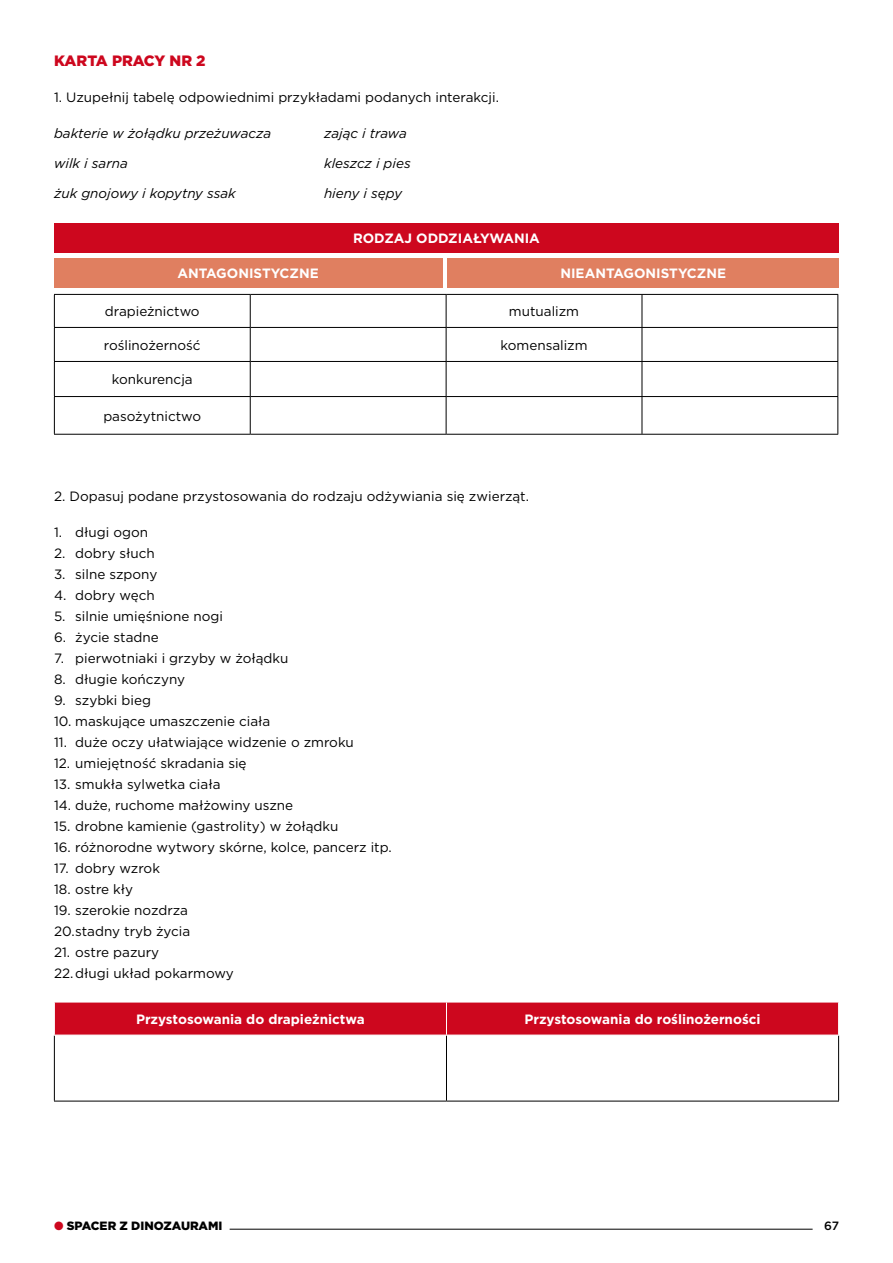
<style>
.page{position:relative;width:893px;height:1263px;background:#fff}
.page>*{position:absolute;margin:0;border:0;box-sizing:border-box;transform-origin:0 0}
.t1{font:900 15px "Gotham";letter-spacing:-.015em;color:#cd071e}
.t2{font:13.5px/21px "Gotham";color:#000}
.t3{font:700 13.5px "Gotham";color:#fff}
.t4{font:italic 13.5px "Gotham";color:#000}
.t5{font:900 12px "Gotham";color:#000}
.t6{font:500 12px "Gotham";color:#000}
.s1{color:#cd071e}
</style>
<div class="page">
<hr style="left:230px;top:1229px;width:583px;height:1px;background:#000">
<hr style="left:54px;top:294px;width:196px;height:1px;background:#000">
<hr style="left:54px;top:295px;width:1px;height:32px;background:#000">
<hr style="left:250px;top:294px;width:196px;height:1px;background:#000">
<hr style="left:250px;top:295px;width:1px;height:32px;background:#000">
<hr style="left:446px;top:294px;width:196px;height:1px;background:#000">
<hr style="left:446px;top:295px;width:1px;height:32px;background:#000">
<hr style="left:642px;top:294px;width:196px;height:1px;background:#000">
<hr style="left:642px;top:295px;width:1px;height:32px;background:#000">
<hr style="left:837px;top:295px;width:1px;height:32px;background:#000">
<hr style="left:54px;top:327px;width:196px;height:1px;background:#000">
<hr style="left:54px;top:328px;width:1px;height:33px;background:#000">
<hr style="left:250px;top:327px;width:196px;height:1px;background:#000">
<hr style="left:250px;top:328px;width:1px;height:33px;background:#000">
<hr style="left:446px;top:327px;width:196px;height:1px;background:#000">
<hr style="left:446px;top:328px;width:1px;height:33px;background:#000">
<hr style="left:642px;top:327px;width:196px;height:1px;background:#000">
<hr style="left:642px;top:328px;width:1px;height:33px;background:#000">
<hr style="left:837px;top:328px;width:1px;height:33px;background:#000">
<hr style="left:54px;top:361px;width:196px;height:1px;background:#000">
<hr style="left:54px;top:362px;width:1px;height:34px;background:#000">
<hr style="left:250px;top:361px;width:196px;height:1px;background:#000">
<hr style="left:250px;top:362px;width:1px;height:34px;background:#000">
<hr style="left:446px;top:361px;width:196px;height:1px;background:#000">
<hr style="left:446px;top:362px;width:1px;height:34px;background:#000">
<hr style="left:642px;top:361px;width:196px;height:1px;background:#000">
<hr style="left:642px;top:362px;width:1px;height:34px;background:#000">
<hr style="left:837px;top:362px;width:1px;height:34px;background:#000">
<hr style="left:54px;top:396px;width:196px;height:1px;background:#000">
<hr style="left:54px;top:397px;width:1px;height:37px;background:#000">
<hr style="left:250px;top:396px;width:196px;height:1px;background:#000">
<hr style="left:250px;top:397px;width:1px;height:37px;background:#000">
<hr style="left:446px;top:396px;width:196px;height:1px;background:#000">
<hr style="left:446px;top:397px;width:1px;height:37px;background:#000">
<hr style="left:642px;top:396px;width:196px;height:1px;background:#000">
<hr style="left:642px;top:397px;width:1px;height:37px;background:#000">
<hr style="left:837px;top:397px;width:1px;height:37px;background:#000">
<hr style="left:54px;top:434px;width:196px;height:1px;background:#000">
<hr style="left:250px;top:434px;width:196px;height:1px;background:#000">
<hr style="left:446px;top:434px;width:196px;height:1px;background:#000">
<hr style="left:642px;top:434px;width:196px;height:1px;background:#000">
<div style="left:55px;top:1003px;width:783px;height:32px;background:#cd071e"></div>
<hr style="left:54px;top:1035px;width:1px;height:66px;background:#000">
<hr style="left:446px;top:1035px;width:1px;height:66px;background:#000">
<hr style="left:838px;top:1035px;width:1px;height:66px;background:#000">
<hr style="left:54px;top:1101px;width:392px;height:1px;background:#000">
<hr style="left:446px;top:1101px;width:393px;height:1px;background:#000">
<hr style="left:446px;top:1002px;width:1px;height:33px;background:#fff">
<hr style="left:54px;top:1035px;width:392px;height:1px;background:#fff">
<hr style="left:446px;top:1035px;width:393px;height:1px;background:#fff">
<div style="left:54px;top:258px;width:388px;height:29px;background:#e07f60"></div>
<div style="left:54px;top:223px;width:785px;height:30px;background:#cd071e"></div>
<div style="left:448px;top:258px;width:391px;height:29px;background:#e07f60"></div>
<p class="t1" style="left:54px;top:50px;width:153px">KARTA PRACY NR 2</p>
<p class="t2" style="left:54px;top:86px;width:446px">1. Uzupełnij tabelę odpowiednimi przykładami podanych interakcji.</p>
<p class="t4" style="left:54px;top:125px;width:219px">bakterie w żołądku przeżuwacza</p>
<p class="t4" style="left:324px;top:125px;width:84px">zając i trawa</p>
<p class="t4" style="left:54px;top:155px;width:75px">wilk i sarna</p>
<p class="t4" style="left:324px;top:155px;width:88px">kleszcz i pies</p>
<p class="t4" style="left:54px;top:185px;width:183px">żuk gnojowy i kopytny ssak</p>
<p class="t4" style="left:324px;top:185px;width:80px">hieny i sępy</p>
<p class="t3" style="left:177px;top:264px;width:143px">ANTAGONISTYCZNE</p>
<p class="t3" style="left:353px;top:230px;width:188px">RODZAJ ODDZIAŁYWANIA</p>
<p class="t3" style="left:560px;top:264px;width:167px">NIEANTAGONISTYCZNE</p>
<p class="t2" style="left:105px;top:301px;width:96px">drapieżnictwo</p>
<p class="t2" style="left:509px;top:301px;width:72px">mutualizm</p>
<p class="t2" style="left:104px;top:334px;width:98px">roślinożerność</p>
<p class="t2" style="left:500px;top:334px;width:89px">komensalizm</p>
<p class="t2" style="left:112px;top:369px;width:82px">konkurencja</p>
<p class="t2" style="left:103px;top:405px;width:99px">pasożytnictwo</p>
<p class="t2" style="left:54px;top:485px;width:476px">2. Dopasuj podane przystosowania do rodzaju odżywiania się zwierząt.</p>
<p class="t2" style="left:54px;top:521px;width:96px">1. długi ogon</p>
<p class="t2" style="left:54px;top:542px;width:102px">2. dobry słuch</p>
<p class="t2" style="left:54px;top:563px;width:105px">3. silne szpony</p>
<p class="t2" style="left:54px;top:584px;width:102px">4. dobry węch</p>
<p class="t2" style="left:54px;top:605px;width:170px">5. silnie umięśnione nogi</p>
<p class="t2" style="left:54px;top:626px;width:106px">6. życie stadne</p>
<p class="t2" style="left:54px;top:647px;width:236px">7. pierwotniaki i grzyby w żołądku</p>
<p class="t2" style="left:54px;top:668px;width:133px">8. długie kończyny</p>
<p class="t2" style="left:54px;top:689px;width:99px">9. szybki bieg</p>
<p class="t2" style="left:54px;top:710px;width:218px">10. maskujące umaszczenie ciała</p>
<p class="t2" style="left:54px;top:731px;width:301px">11. duże oczy ułatwiające widzenie o zmroku</p>
<p class="t2" style="left:54px;top:752px;width:194px">12. umiejętność skradania się</p>
<p class="t2" style="left:54px;top:773px;width:168px">13. smukła sylwetka ciała</p>
<p class="t2" style="left:54px;top:794px;width:241px">14. duże, ruchome małżowiny uszne</p>
<p class="t2" style="left:54px;top:815px;width:286px">15. drobne kamienie (gastrolity) w żołądku</p>
<p class="t2" style="left:54px;top:836px;width:339px">16. różnorodne wytwory skórne, kolce, pancerz itp.</p>
<p class="t2" style="left:54px;top:857px;width:108px">17. dobry wzrok</p>
<p class="t2" style="left:54px;top:878px;width:81px">18. ostre kły</p>
<p class="t2" style="left:54px;top:899px;width:138px">19. szerokie nozdrza<br>20.stadny tryb życia</p>
<p class="t2" style="left:54px;top:941px;width:181px">21. ostre pazury<br>22.długi układ pokarmowy</p>
<p class="t3" style="left:136px;top:1010px;width:230px">Przystosowania do drapieżnictwa</p>
<p class="t3" style="left:524px;top:1010px;width:238px">Przystosowania do roślinożerności</p>
<p class="t5" style="left:54px;top:1217px;width:170px"><span class="s1">●</span> SPACER Z DINOZAURAMI</p>
<p class="t6" style="left:824px;top:1218px;width:16px">67</p>
</div>
